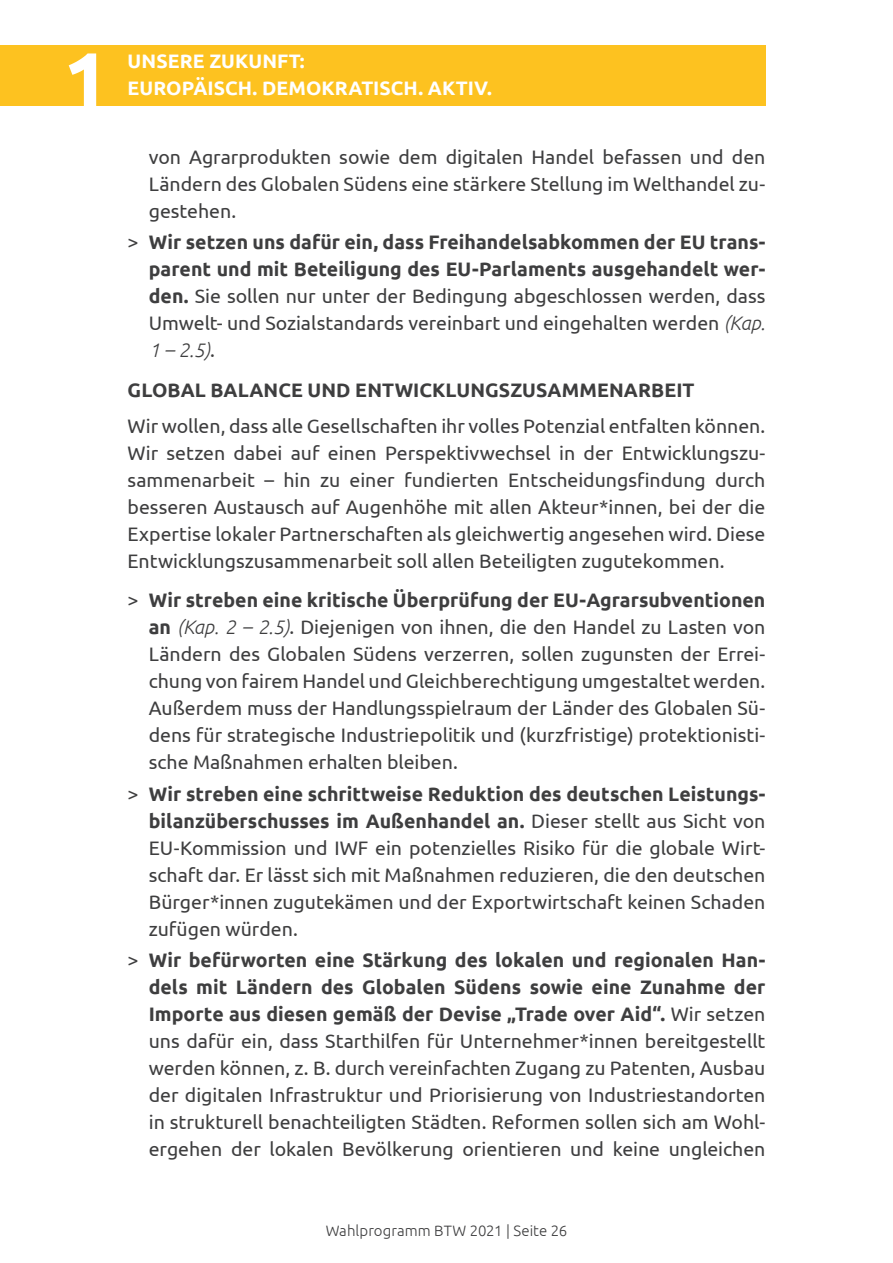
<style>
.page{position:relative;width:893px;height:1263px;background:#fff}
.page>*{position:absolute;margin:0;border:0;box-sizing:border-box;transform-origin:0 0}
.t1{font:700 82.5px "Ubuntu";color:#fff}
.t2{font:19.5px/27px "Ubuntu";color:#3e3e3f;text-align:justify}
.t3{font:700 19.5px/27px "Ubuntu";color:#3e3e3f;text-align:justify}
.t4{font:700 19.5px "Ubuntu";letter-spacing:.005em;color:#fff}
.t5{font:300 15px "Ubuntu";letter-spacing:.005em;color:#3e3e3f}
.s1{font-weight:400}
.s2{font-weight:300;font-style:italic}
.s3{font-weight:700}
</style>
<div class="page">
<div style="left:0;top:45px;width:765px;height:61px;background:#fdc220"></div>
<h1 class="t1" style="left:63px;top:31px;width:48px">1</h1>
<p class="t4" style="left:128px;top:49px;width:178px">UNSERE ZUKUNFT:</p>
<p class="t4" style="left:128px;top:76px;width:366px">EUROPÄISCH. DEMOKRATISCH. AKTIV.</p>
<p class="t2" style="left:149px;top:143px;width:618px">von Agrarprodukten sowie dem digitalen Handel befassen und den Ländern des Globalen Südens eine stärkere Stellung im Welthandel zu&shy;gestehen.</p>
<p class="t3" style="left:149px;top:228px;width:618px;text-indent:-21px"><span class="s1">&gt;</span> Wir setzen uns dafür ein, dass Freihandelsabkommen der EU trans&shy;parent und mit Beteiligung des EU-Parlaments ausgehandelt wer&shy;den. <span class="s1">Sie sollen nur unter der Bedingung abgeschlossen werden, dass Umwelt- und Sozialstandards vereinbart und eingehalten werden</span> <span class="s2">(Kap.<br>1 – 2.5)</span><span class="s1">.</span></p>
<p class="t3" style="left:128px;top:376px;width:568px">GLOBAL BALANCE UND ENTWICKLUNGSZUSAMMENARBEIT</p>
<p class="t2" style="left:128px;top:411px;width:639px">Wir wollen, dass alle Gesellschaften ihr volles Potenzial entfalten können.<br>Wir setzen dabei auf einen Perspektivwechsel in der Entwicklungszu&shy;sammenarbeit – hin zu einer fundierten Entscheidungsfindung durch besseren Austausch auf Augenhöhe mit allen Akteur*innen, bei der die Expertise lokaler Partnerschaften als gleichwertig angesehen wird. Diese Entwicklungszusammenarbeit soll allen Beteiligten zugutekommen.</p>
<p class="t2" style="left:149px;top:586px;width:618px;text-indent:-21px">&gt; <span class="s3">Wir streben eine kritische Überprüfung der EU-Agrarsubventionen an</span> <span class="s2">(Kap. 2 – 2.5)</span>. Diejenigen von ihnen, die den Handel zu Lasten von Ländern des Globalen Südens verzerren, sollen zugunsten der Errei&shy;chung von fairem Handel und Gleichberechtigung umgestaltet werden.<br>Außerdem muss der Handlungsspielraum der Länder des Globalen Sü&shy;dens für strategische Industriepolitik und (kurzfristige) protektionisti&shy;sche Maßnahmen erhalten bleiben.</p>
<p class="t2" style="left:149px;top:780px;width:618px;text-indent:-21px">&gt; <span class="s3">Wir streben eine schrittweise Reduktion des deutschen Leistungs&shy;bilanzüberschusses im Außenhandel an.</span> Dieser stellt aus Sicht von EU-Kommission und IWF ein potenzielles Risiko für die globale Wirt&shy;schaft dar. Er lässt sich mit Maßnahmen reduzieren, die den deutschen Bürger*innen zugutekämen und der Exportwirtschaft keinen Schaden zufügen würden.</p>
<p class="t2" style="left:149px;top:946px;width:618px;text-indent:-21px">&gt; <span class="s3">Wir befürworten eine Stärkung des lokalen und regionalen Han&shy;dels mit Ländern des Globalen Südens sowie eine Zunahme der Importe aus diesen gemäß der Devise „Trade over Aid“.</span> Wir setzen uns dafür ein, dass Starthilfen für Unternehmer*innen bereitgestellt werden können, z. B. durch vereinfachten Zugang zu Patenten, Ausbau der digitalen Infrastruktur und Priorisierung von Industriestandorten in strukturell benachteiligten Städten. Reformen sollen sich am Wohl&shy;ergehen der lokalen Bevölkerung orientieren und keine ungleichen</p>
<p class="t5" style="left:326px;top:1221px;width:243px">Wahlprogramm BTW 2021 Seite 26</p>
</div>
